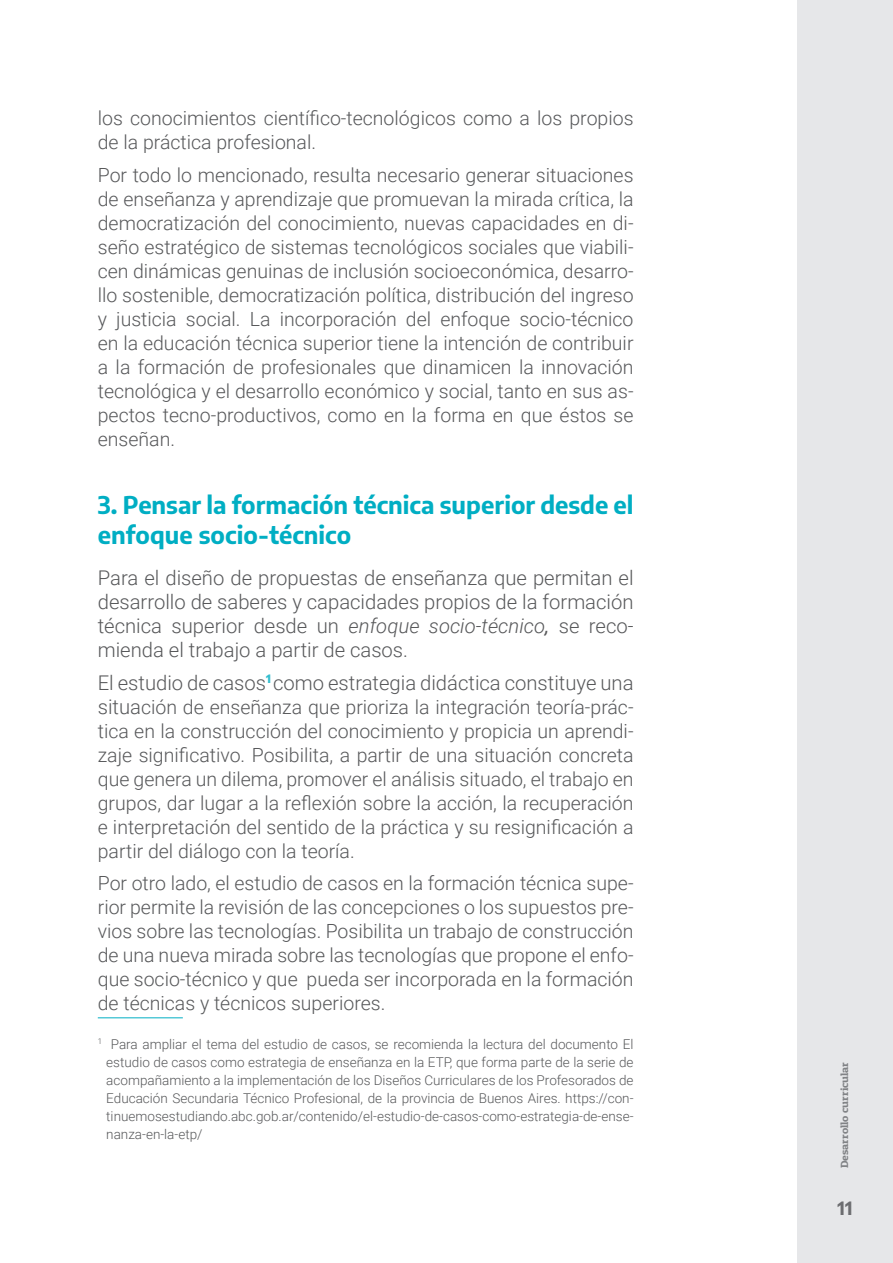
<style>
.page{position:relative;width:893px;height:1263px;background:#fff}
.page>*{position:absolute;margin:0;border:0;box-sizing:border-box;transform-origin:0 0}
.titulo_1{font:700 24px/30px "Encode Sans";color:#00aec3}
.tEXTO{font:300 20.25px/24px "Roboto";color:#57585a;text-align:justify}
.tEXTO-2{font:300 19.5px/24px "Roboto";color:#57585a;text-align:justify}
.t1{font:700 18px "Encode Sans";color:#6c6d70}
.Nota_al_pie{font:300 13.5px/18px "Roboto";color:#57585a;text-align:justify}
.t2{font:10.5px "Patua One";color:#808285;scale:1.12 1}
.s1{font-style:italic}
.s2{font-weight:400;font-style:italic}
.s3{font-size:20.25px}
</style>
<div class="page">
<div style="left:797px;top:0;width:96px;height:1263px;background:#e6e7e9"></div>
<hr style="left:98px;top:1017px;width:85px;height:1px;background:#00aec3">
<p class="tEXTO-2" style="left:98px;top:106px;width:537px">los conocimientos científico-tecnológicos como a los propios de la práctica profesional.</p>
<p class="tEXTO-2" style="left:98px;top:162px;width:537px">Por todo lo mencionado, resulta necesario generar situaciones de enseñanza y aprendizaje que promuevan la mirada crítica, la democratización del conocimiento, nuevas capacidades en di&shy;seño estratégico de sistemas tecnológicos sociales que viabili&shy;cen dinámicas genuinas de inclusión socioeconómica, desarro&shy;llo sostenible, democratización política, distribución del ingreso y justicia social. La incorporación del enfoque socio-técnico en la educación técnica superior tiene la intención de contribuir a la formación de profesionales que dinamicen la innovación tecnológica y el desarrollo económico y social, tanto en sus as&shy;pectos tecno-productivos, como en la forma en que éstos se enseñan.</p>
<p class="titulo_1" style="left:98px;top:488px;width:537px">3. Pensar la formación técnica superior desde el enfoque socio-técnico</p>
<p class="tEXTO" style="left:98px;top:565px;width:537px">Para el diseño de propuestas de enseñanza que permitan el desarrollo de saberes y capacidades propios de la formación técnica superior desde un <span class="s1">enfoque socio-técnico</span><span class="s2">,</span> se reco&shy;mienda el trabajo a partir de casos.</p>
<p class="tEXTO" style="left:98px;top:670px;width:537px">El estudio de casos<sup>1</sup> como estrategia didáctica constituye una</p>
<p class="tEXTO-2" style="left:98px;top:694px;width:537px"><span class="s3">situa</span>ción de enseñanza que prioriza la integración teoría-prác&shy;tica en la construcción del conocimiento y propicia un aprendi&shy;zaje significativo. Posibilita, a partir de una situación concreta que genera un dilema, promover el análisis situado, el trabajo en grupos, dar lugar a la reflexión sobre la acción, la recuperación e interpretación del sentido de la práctica y su resignificación a partir del diálogo con la teoría.</p>
<p class="tEXTO-2" style="left:98px;top:870px;width:537px">Por otro lado, el estudio de casos en la formación técnica supe&shy;rior permite la revisión de las concepciones o los supuestos pre&shy;vios sobre las tecnologías. Posibilita un trabajo de construcción de una nueva mirada sobre las tecnologías que propone el enfo&shy;que socio-técnico y que pueda ser incorporada en la formación de técnicas y técnicos superiores.</p>
<p class="Nota_al_pie" style="left:106px;top:1034px;width:529px;text-indent:-9px"><sup>1</sup> Para ampliar el tema del estudio de casos, se recomienda la lectura del documento El estudio de casos como estrategia de enseñanza en la ETP, que forma parte de la serie de acompañamiento a la implementación de los Diseños Curriculares de los Profesorados de Educación Secundaria Técnico Profesional, de la provincia de Buenos Aires. https://con&shy;tinuemosestudiando.abc.gob.ar/contenido/el-estudio-de-casos-como-estrategia-de-ense&shy;nanza-en-la-etp/</p>
<p class="t2" style="left:838px;top:1168px;width:96px;rotate:-90deg">Desarrollo curricular</p>
<p class="t1" style="left:838px;top:1194px;width:16px">11</p>
</div>
